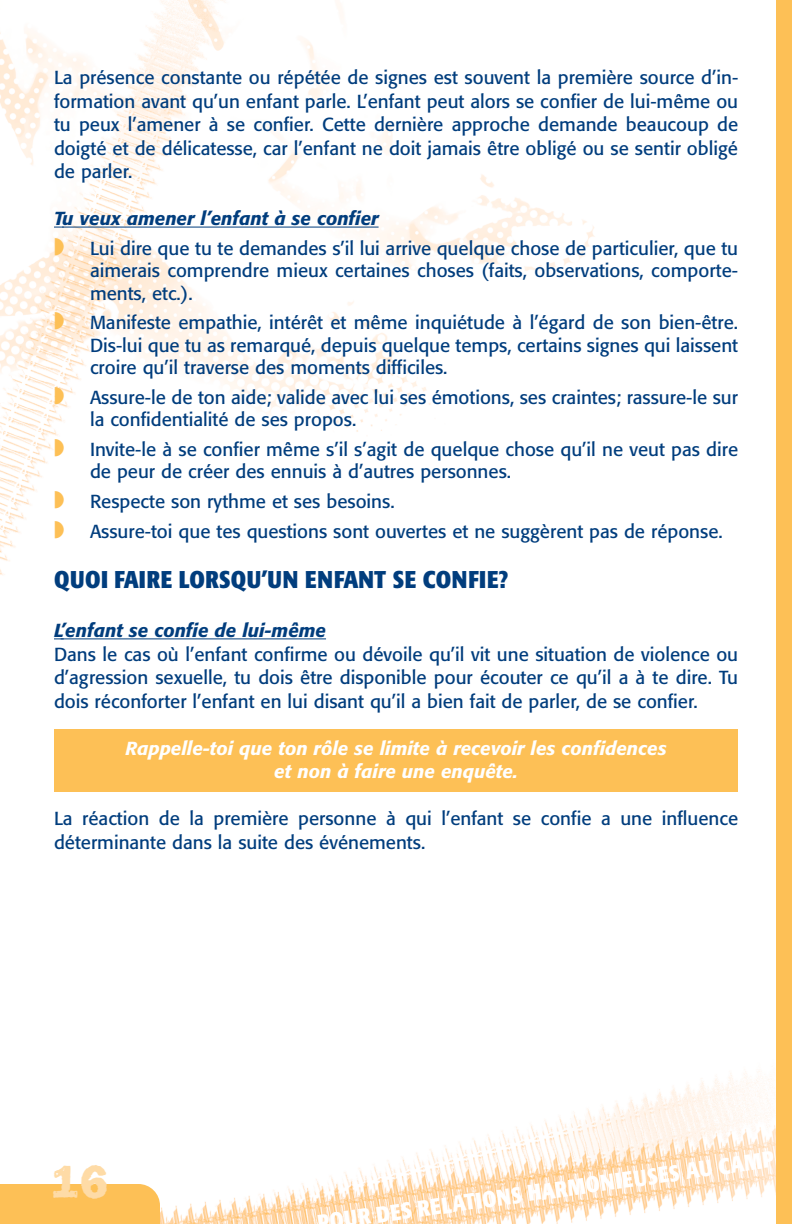
<style>
.page{position:relative;width:792px;height:1224px;background:#fff}
.page>*{position:absolute;margin:0;border:0;box-sizing:border-box;transform-origin:0 0}
.t1{font:48px "Frankie";color:#fedba6}
.t2{font:700 condensed 24px "Formata";letter-spacing:.02em;color:#013d7d}
.t3{font:700 condensed 22.6px "Formata";color:#fff}
.t4{font:18.8px/23.6px "Formata";color:#013d7d}
.t5{font:italic 500 18.8px/23.4px "Formata";color:#fff;text-align:center}
.t6{font:italic 500 18.8px "Formata";color:#013d7d}
.s1{font-weight:500;font-style:italic}
.s2{color:#fdc056}
</style>
<div class="page">
<img style="left:0;top:0;width:776px;height:1224px">
<div style="left:0;top:1184px;width:160px;height:40px;background:#fdc056"></div>
<div style="left:776px;top:0;width:16px;height:1224px;background:#fdc056"></div>
<div style="left:54px;top:729px;width:684px;height:62px;background:#fdc056"></div>
<hr style="left:62px;top:227px;width:317px;height:1px;background:#013d7d">
<hr style="left:61px;top:638px;width:265px;height:1px;background:#013d7d">
<p class="t4" style="left:54px;top:67px;width:686px;text-align:justify">La présence constante ou répétée de signes est souvent la première source d’in&shy;formation avant qu’un enfant parle. L’enfant peut alors se confier de lui-même ou tu peux l’amener à se confier. Cette dernière approche demande beaucoup de doigté et de délicatesse, car l’enfant ne doit jamais être obligé ou se sentir obligé de parler.</p>
<p class="t4" style="left:54px;top:205px;width:686px;line-height:29.6px"><span class="s1">Tu veux amener l’enfant à se confier<br></span><span class="s2">◗</span> Lui dire que tu te demandes s’il lui arrive quelque chose de particulier, que tu</p>
<p class="t4" style="left:90px;top:261px;width:650px;line-height:22.4px">aimerais comprendre mieux certaines choses (faits, observations, comporte&shy;ments, etc.).</p>
<p class="t4" style="left:90px;top:313px;width:650px;line-height:22.4px;text-align:justify;text-indent:-36px"><span class="s2">◗</span> Manifeste empathie, intérêt et même inquiétude à l’égard de son bien-être.<br>Dis-lui que tu as remarqué, depuis quelque temps, certains signes qui laissent croire qu’il traverse des moments difficiles.</p>
<p class="t4" style="left:90px;top:388px;width:650px;line-height:22.4px;text-indent:-36px"><span class="s2">◗</span> Assure-le de ton aide; valide avec lui ses émotions, ses craintes; rassure-le sur la confidentialité de ses propos.</p>
<p class="t4" style="left:90px;top:440px;width:650px;line-height:22.4px;text-indent:-36px"><span class="s2">◗</span> Invite-le à se confier même s’il s’agit de quelque chose qu’il ne veut pas dire de peur de créer des ennuis à d’autres personnes.</p>
<p class="t4" style="left:54px;top:488px;width:670px;line-height:29.6px"><span class="s2">◗</span> Respecte son rythme et ses besoins.<br><span class="s2">◗</span> Assure-toi que tes questions sont ouvertes et ne suggèrent pas de réponse.</p>
<p class="t2" style="left:54px;top:570px;width:456px">QUOI FAIRE LORSQU’UN ENFANT SE CONFIE?</p>
<p class="t6" style="left:54px;top:622px;width:274px">L’enfant se confie de lui-même</p>
<p class="t4" style="left:54px;top:644px;width:686px;text-align:justify">Dans le cas où l’enfant confirme ou dévoile qu’il vit une situation de violence ou d’agression sexuelle, tu dois être disponible pour écouter ce qu’il a à te dire. Tu dois réconforter l’enfant en lui disant qu’il a bien fait de parler, de se confier.</p>
<p class="t5" style="left:125px;top:738px;width:543px">Rappelle-toi que ton rôle se limite à recevoir les confidences et non à faire une enquête.</p>
<p class="t4" style="left:54px;top:808px;width:686px">La réaction de la première personne à qui l’enfant se confie a une influence déterminante dans la suite des événements.</p>
<h1 class="t1" style="left:51px;top:1153px;width:59px">16</h1>
<p class="t3" style="left:317px;top:1214px;width:462px;rotate:-8deg">POUR DES RELATIONS HARMONIEUSES AU CAMP</p>
</div>
